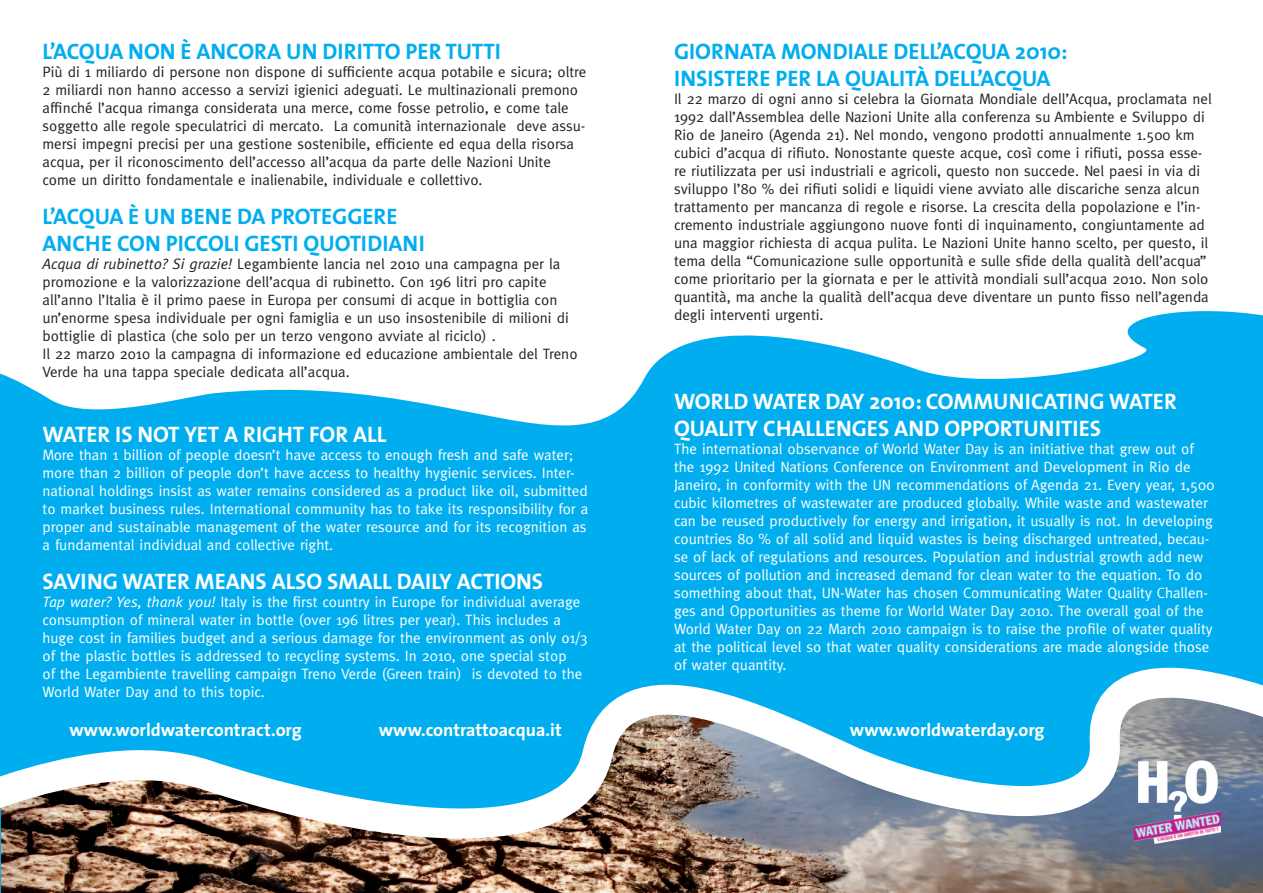
<style>
.page{position:relative;width:1263px;height:893px;background:#fff}
.page>*{position:absolute;margin:0;border:0;box-sizing:border-box;transform-origin:0 0}
.t1{font:700 22.5px "The Sans";color:#00aeef}
.t2{font:700 22.5px/27px "The Sans";color:#fff}
.t3{font:700 18px "The Sans";color:#fff}
.t4{font:15px/18px "Meta";color:#231f20}
.t5{font:15px/18px "Meta";color:#fff}
.s1{font-style:italic}
</style>
<div class="page">
<svg style="left:0;top:311px;width:1263px;height:286px;fill:#00aeef"></svg>
<img style="left:0;top:597px;width:1263px;height:296px">
<img style="left:1135px;top:756px;width:85px;height:94px">
<p class="t1" style="left:43px;top:32px;width:460px">L’ACQUA NON È ANCORA UN DIRITTO PER TUTTI</p>
<p class="t4" style="left:43px;top:62px;width:545px">Più di 1 miliardo di persone non dispone di sufficiente acqua potabile e sicura; oltre 2 miliardi non hanno accesso a servizi igienici adeguati. Le multinazionali premono affinché l’acqua rimanga considerata una merce, come fosse petrolio, e come tale soggetto alle regole speculatrici di mercato. La comunità internazionale deve assu&shy;mersi impegni precisi per una gestione sostenibile, efficiente ed equa della risorsa acqua, per il riconoscimento dell’accesso all’acqua da parte delle Nazioni Unite come un diritto fondamentale e inalienabile, individuale e collettivo.</p>
<p class="t1" style="left:43px;top:197px;width:357px">L’ACQUA È UN BENE DA PROTEGGERE</p>
<p class="t1" style="left:43px;top:224px;width:384px">ANCHE CON PICCOLI GESTI QUOTIDIANI</p>
<p class="t4" style="left:43px;top:254px;width:528px"><span class="s1">Acqua di rubinetto? Si grazie!</span> Legambiente lancia nel 2010 una campagna per la promozione e la valorizzazione dell’acqua di rubinetto. Con 196 litri pro capite all’anno l’Italia è il primo paese in Europa per consumi di acque in bottiglia con un’enorme spesa individuale per ogni famiglia e un uso insostenibile di milioni di bottiglie di plastica (che solo per un terzo vengono avviate al riciclo) .</p>
<p class="t4" style="left:43px;top:344px;width:536px">Il 22 marzo 2010 la campagna di informazione ed educazione ambientale del Treno<br>Verde ha una tappa speciale dedicata all’acqua.</p>
<p class="t2" style="left:43px;top:420px;width:345px">WATER IS NOT YET A RIGHT FOR ALL</p>
<p class="t5" style="left:43px;top:445px;width:547px">More than 1 billion of people doesn’t have access to enough fresh and safe water; more than 2 billion of people don’t have access to healthy hygienic services. Inter&shy;national holdings insist as water remains considered as a product like oil, submitted to market business rules. International community has to take its responsibility for a proper and sustainable management of the water resource and for its recognition as a fundamental individual and collective right.</p>
<p class="t2" style="left:43px;top:567px;width:502px">SAVING WATER MEANS ALSO SMALL DAILY ACTIONS</p>
<p class="t5" style="left:43px;top:592px;width:547px"><span class="s1">Tap water? Yes, thank you!</span> Italy is the first country in Europe for individual average consumption of mineral water in bottle (over 196 litres per year). This includes a huge cost in families budget and a serious damage for the environment as only o1/3 of the plastic bottles is addressed to recycling systems. In 2010, one special stop<br>of the Legambiente travelling campaign Treno Verde (Green train) is devoted to the World Water Day and to this topic.</p>
<p class="t1" style="left:674px;top:32px;width:395px">GIORNATA MONDIALE DELL’ACQUA 2010:</p>
<p class="t1" style="left:674px;top:59px;width:378px">INSISTERE PER LA QUALITÀ DELL’ACQUA</p>
<p class="t4" style="left:674px;top:89px;width:539px">Il 22 marzo di ogni anno si celebra la Giornata Mondiale dell’Acqua, proclamata nel 1992 dall’Assemblea delle Nazioni Unite alla conferenza su Ambiente e Sviluppo di Rio de Janeiro (Agenda 21). Nel mondo, vengono prodotti annualmente 1.500 km cubici d’acqua di rifiuto. Nonostante queste acque, così come i rifiuti, possa esse&shy;re riutilizzata per usi industriali e agricoli, questo non succede. Nel paesi in via di sviluppo l’80 % dei rifiuti solidi e liquidi viene avviato alle discariche senza alcun trattamento per mancanza di regole e risorse. La crescita della popolazione e l’in&shy;cremento industriale aggiungono nuove fonti di inquinamento, congiuntamente ad una maggior richiesta di acqua pulita. Le Nazioni Unite hanno scelto, per questo, il tema della “Comunicazione sulle opportunità e sulle sfide della qualità dell’acqua” come prioritario per la giornata e per le attività mondiali sull’acqua 2010. Non solo quantità, ma anche la qualità dell’acqua deve diventare un punto fisso nell’agenda degli interventi urgenti.</p>
<p class="t2" style="left:674px;top:387px;width:504px">WORLD WATER DAY 2010: COMMUNICATING WATER<br>QUALITY CHALLENGES AND OPPORTUNITIES</p>
<p class="t5" style="left:674px;top:439px;width:542px">The international observance of World Water Day is an initiative that grew out of the 1992 United Nations Conference on Environment and Development in Rio de Janeiro, in conformity with the UN recommendations of Agenda 21. Every year, 1,500 cubic kilometres of wastewater are produced globally. While waste and wastewater can be reused productively for energy and irrigation, it usually is not. In developing countries 80 % of all solid and liquid wastes is being discharged untreated, becau&shy;se of lack of regulations and resources. Population and industrial growth add new sources of pollution and increased demand for clean water to the equation. To do something about that, UN-Water has chosen Communicating Water Quality Challen&shy;ges and Opportunities as theme for World Water Day 2010. The overall goal of the World Water Day on 22 March 2010 campaign is to raise the profile of water quality at the political level so that water quality considerations are made alongside those of water quantity.</p>
<p class="t3" style="left:69px;top:715px;width:234px">www.worldwatercontract.org</p>
<p class="t3" style="left:379px;top:715px;width:185px">www.contrattoacqua.it</p>
<p class="t3" style="left:850px;top:715px;width:196px">www.worldwaterday.org</p>
</div>
